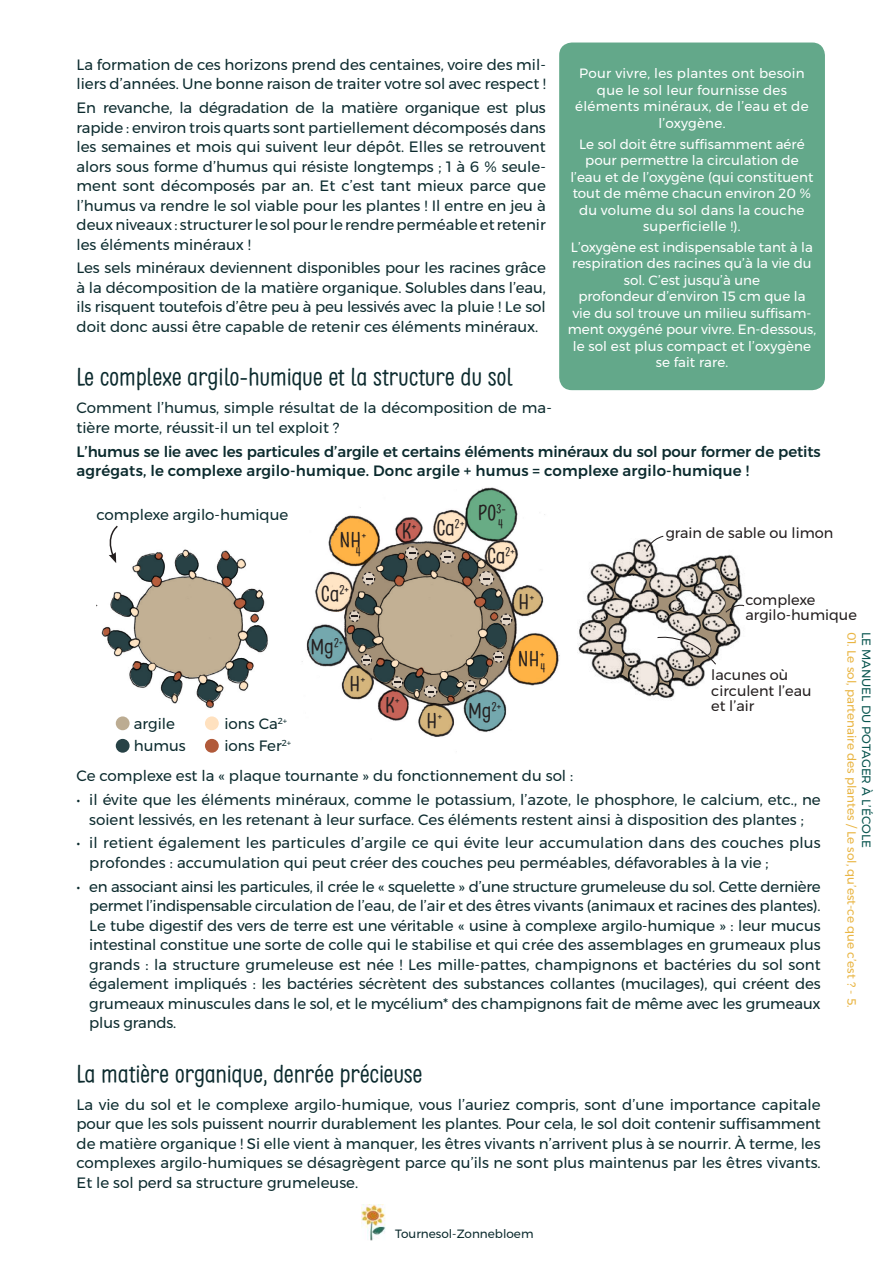
<style>
.page{position:relative;width:893px;height:1263px;background:#fff}
.page>*{position:absolute;margin:0;border:0;box-sizing:border-box;transform-origin:0 0}
.t1{font:24px "Clambake October Six";letter-spacing:-.01em;color:#0c2b2e}
.t2{font:21px "Clambake October Six";letter-spacing:-.015em;color:#241f1f}
.t3{font:15px/19.5px "Montserrat";color:#0c2b2e;text-align:justify}
.t4{font:500 15px/19.5px "Montserrat";letter-spacing:-.01em;color:#0c2b2e}
.t5{font:14.55px/15.5px "Montserrat";color:#241f1f}
.t6{font:13.5px/16.5px "Montserrat";color:#fff;text-align:center}
.t7{font:13.5px/16.5px "Montserrat";letter-spacing:.02em;color:#fff;text-align:center}
.t8{font:12.3px "Clambake October Six";color:#241f1f}
.t9{font:12px "Montserrat";color:#e9b543}
.t10{font:12px "Montserrat";color:#0a5650}
.t11{font:12px "Montserrat";color:#0c2b2e}
</style>
<div class="page">
<img style="left:362px;top:1205px;width:24px;height:36px">
<svg style="left:309px;top:489px;width:251px;height:246px"></svg>
<img style="left:341px;top:543px;width:169px;height:164px">
<svg style="left:581px;top:535px;width:164px;height:161px"></svg>
<div style="left:116px;top:716px;width:14px;height:14px;background:#bcac92;border-radius:50%"></div>
<div style="left:205px;top:716px;width:14px;height:14px;background:#ffe1bf;border-radius:50%"></div>
<div style="left:116px;top:739px;width:14px;height:14px;background:#274246;border-radius:50%"></div>
<div style="left:205px;top:739px;width:14px;height:14px;background:#b15a3a;border-radius:50%"></div>
<svg style="left:102px;top:525px;width:165px;height:182px"></svg>
<div style="left:559px;top:43px;width:266px;height:347px;background:#63a88a;border-radius:13px"></div>
<p class="t3" style="left:77px;top:55px;width:471px">La formation de ces horizons prend des centaines, voire des mil&shy;liers d’années. Une bonne raison de traiter votre sol avec respect !</p>
<p class="t3" style="left:77px;top:98px;width:471px">En revanche, la dégradation de la matière organique est plus rapide : environ trois quarts sont partiellement décomposés dans les semaines et mois qui suivent leur dépôt. Elles se retrouvent alors sous forme d’humus qui résiste longtemps ; 1 à 6 % seule&shy;ment sont décomposés par an. Et c’est tant mieux parce que l’humus va rendre le sol viable pour les plantes ! Il entre en jeu à deux niveaux : structurer le sol pour le rendre perméable et retenir les éléments minéraux !</p>
<p class="t3" style="left:77px;top:258px;width:471px">Les sels minéraux deviennent disponibles pour les racines grâce à la décomposition de la matière organique. Solubles dans l’eau, ils risquent toutefois d’être peu à peu lessivés avec la pluie ! Le sol doit donc aussi être capable de retenir ces éléments minéraux.</p>
<h1 class="t1" style="left:77px;top:363px;width:438px">Le complexe argilo-humique et la structure du sol</h1>
<p class="t3" style="left:77px;top:398px;width:477px">Comment l’humus, simple résultat de la décomposition de ma&shy;tière morte, réussit-il un tel exploit ?</p>
<p class="t4" style="left:77px;top:441px;width:746px">L’humus se lie avec les particules d’argile et certains éléments minéraux du sol pour former de petits agrégats, le complexe argilo-humique. Donc argile + humus = complexe argilo-humique !</p>
<p class="t7" style="left:575px;top:65px;width:235px">Pour vivre, les plantes ont besoin que le sol leur fournisse des éléments minéraux, de l’eau et de l’oxygène.</p>
<p class="t6" style="left:570px;top:135px;width:244px">Le sol doit être suffisamment aéré pour permettre la circulation de l’eau et de l’oxygène (qui constituent tout de même chacun environ 20 % du volume du sol dans la couche superficielle !).</p>
<p class="t6" style="left:568px;top:239px;width:250px">L’oxygène est indispensable tant à la respiration des racines qu’à la vie du sol. C’est jusqu’à une<br>profondeur d’environ 15 cm que la vie du sol trouve un milieu suffisam&shy;ment oxygéné pour vivre. En-dessous, le sol est plus compact et l’oxygène se fait rare.</p>
<p class="t3" style="left:97px;top:504px;width:193px">complexe argilo-humique</p>
<h2 class="t2" style="left:340px;top:528px;width:28px">NH<sup>+</sup></h2>
<p class="t8" style="left:356px;top:545px;width:6px">4</p>
<h2 class="t2" style="left:321px;top:581px;width:30px">Ca<sup>2+</sup></h2>
<h2 class="t2" style="left:402px;top:519px;width:16px">K<sup>+</sup></h2>
<h2 class="t2" style="left:436px;top:515px;width:30px">Ca<sup>2+</sup></h2>
<h2 class="t2" style="left:478px;top:501px;width:30px">PO<sup>3-</sup></h2>
<p class="t8" style="left:498px;top:517px;width:6px">4</p>
<h2 class="t2" style="left:487px;top:544px;width:29px">Ca<sup>2+</sup></h2>
<h2 class="t2" style="left:519px;top:589px;width:18px">H<sup>+</sup></h2>
<p class="t5" style="left:666px;top:525px;width:169px">grain de sable ou limon</p>
<p class="t5" style="left:745px;top:592px;width:113px">complexe argilo-humique</p>
<p class="t3" style="left:134px;top:714px;width:43px">argile</p>
<p class="t3" style="left:225px;top:714px;width:64px">ions Ca<sup>2+</sup></p>
<p class="t3" style="left:134px;top:736px;width:54px">humus</p>
<p class="t3" style="left:225px;top:736px;width:68px">ions Fer<sup>2+</sup></p>
<h2 class="t2" style="left:310px;top:635px;width:35px">Mg<sup>2+</sup></h2>
<h2 class="t2" style="left:349px;top:672px;width:18px">H<sup>+</sup></h2>
<h2 class="t2" style="left:385px;top:693px;width:16px">K<sup>+</sup></h2>
<h2 class="t2" style="left:426px;top:709px;width:18px">H<sup>+</sup></h2>
<h2 class="t2" style="left:468px;top:699px;width:35px">Mg<sup>2+</sup></h2>
<h2 class="t2" style="left:518px;top:646px;width:28px">NH<sup>+</sup></h2>
<p class="t8" style="left:540px;top:660px;width:6px">4</p>
<p class="t5" style="left:711px;top:667px;width:102px">lacunes où circulent l’eau et l’air</p>
<p class="t3" style="left:77px;top:766px;width:498px">Ce complexe est la « plaque tournante » du fonctionnement du sol :</p>
<p class="t3" style="left:77px;top:790px;width:746px;text-align:center">• il évite que les éléments minéraux, comme le potassium, l’azote, le phosphore, le calcium, etc., ne soient lessivés, en les retenant à leur surface. Ces éléments restent ainsi à disposition des plantes ;</p>
<p class="t3" style="left:89px;top:833px;width:733px;text-indent:-13px">• il retient également les particules d’argile ce qui évite leur accumulation dans des couches plus profondes : accumulation qui peut créer des couches peu perméables, défavorables à la vie ;</p>
<p class="t3" style="left:89px;top:876px;width:733px;text-indent:-13px">• en associant ainsi les particules, il crée le « squelette » d’une structure grumeleuse du sol. Cette dernière permet l’indispensable circulation de l’eau, de l’air et des êtres vivants (animaux et racines des plantes).<br>Le tube digestif des vers de terre est une véritable « usine à complexe argilo-humique » : leur mucus intestinal constitue une sorte de colle qui le stabilise et qui crée des assemblages en grumeaux plus grands : la structure grumeleuse est née ! Les mille-pattes, champignons et bactéries du sol sont également impliqués : les bactéries sécrètent des substances collantes (mucilages), qui créent des grumeaux minuscules dans le sol, et le mycélium* des champignons fait de même avec les grumeaux plus grands.</p>
<h1 class="t1" style="left:77px;top:1060px;width:348px">La matière organique, denrée précieuse</h1>
<p class="t3" style="left:77px;top:1094px;width:746px">La vie du sol et le complexe argilo-humique, vous l’auriez compris, sont d’une importance capitale pour que les sols puissent nourrir durablement les plantes. Pour cela, le sol doit contenir suffisamment de matière organique ! Si elle vient à manquer, les êtres vivants n’arrivent plus à se nourrir. À terme, les complexes argilo-humiques se désagrègent parce qu’ils ne sont plus maintenus par les êtres vivants.<br>Et le sol perd sa structure grumeleuse.</p>
<p class="t11" style="left:395px;top:1225px;width:140px">Tournesol-Zonnebloem</p>
<p class="t9" style="left:861px;top:631px;width:377px;rotate:90deg">01. Le sol, partenaire des plantes / Le sol, qu’est-ce que c’est ? - 5.</p>
<p class="t10" style="left:876px;top:631px;width:218px;rotate:90deg">LE MANUEL DU POTAGER À L’ÉCOLE</p>
</div>
